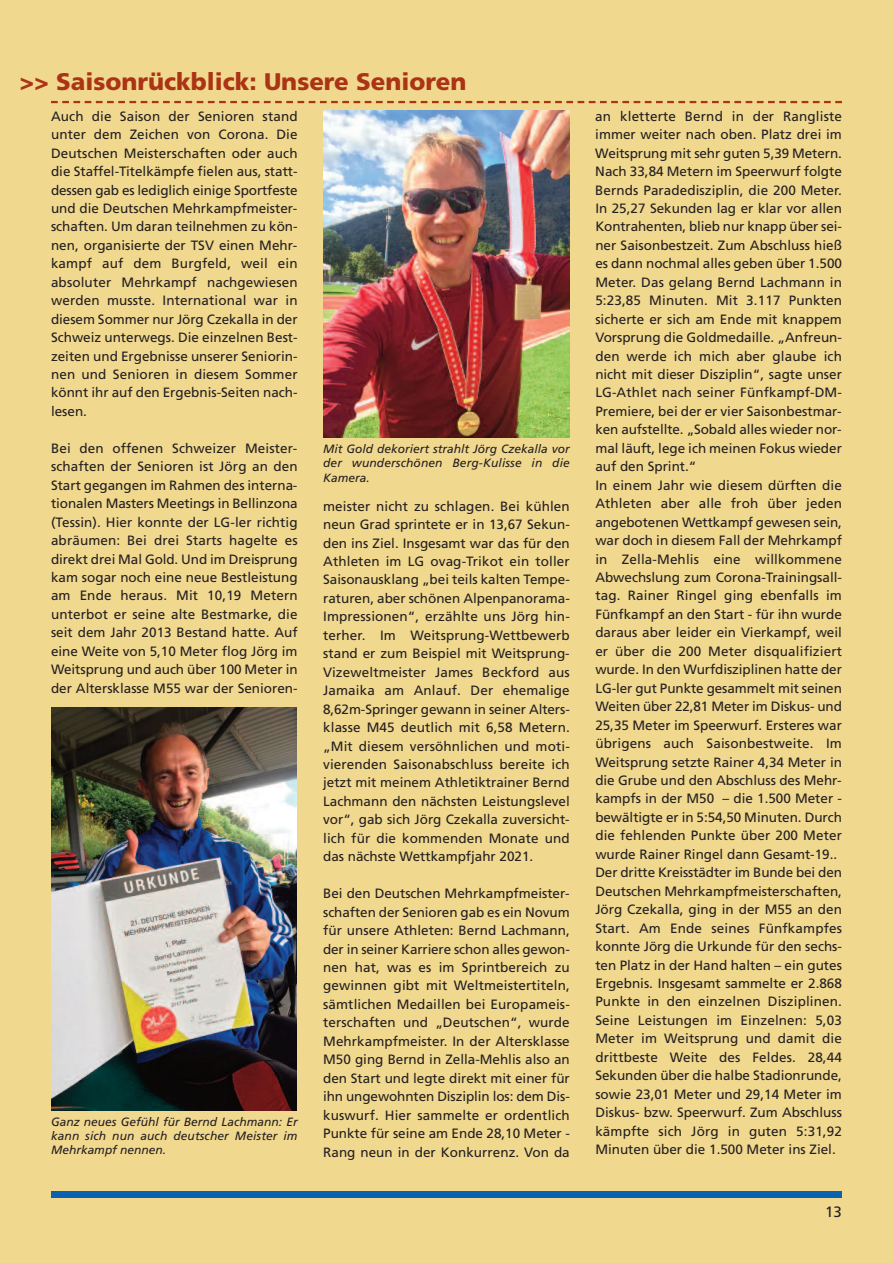
<style>
.page{position:relative;width:893px;height:1263px;background:#f1d88f}
.page>*{position:absolute;margin:0;border:0;box-sizing:border-box;transform-origin:0 0}
.t1{font:900 24px "Frutiger";color:#aa3415}
.t2{font:15px "Frutiger";color:#231f20}
.t3{font:13.5px/18.5px "Frutiger";color:#231f20;text-align:justify}
.t4{font:italic 12px/14.4px "Frutiger";letter-spacing:.01em;color:#231f20;text-align:justify}
</style>
<div class="page">
<div style="left:51px;top:1191px;width:791px;height:6px;background:#0a61af"></div>
<svg style="left:51px;top:101px;width:791px;height:2px"></svg>
<img style="left:51px;top:707px;width:246px;height:403px">
<img style="left:324px;top:111px;width:245px;height:327px">
<h1 class="t1" style="left:20px;top:72px;width:448px">&gt;&gt; Saisonrückblick: Unsere Senioren</h1>
<p class="t3" style="left:51px;top:108px;width:248px">Auch die Saison der Senioren stand unter dem Zeichen von Corona. Die Deutschen Meisterschaften oder auch die Staffel-Titelkämpfe fielen aus, statt&shy;dessen gab es lediglich einige Sportfeste und die Deutschen Mehrkampfmeister&shy;schaften. Um daran teilnehmen zu kön&shy;nen, organisierte der TSV einen Mehr&shy;kampf auf dem Burgfeld, weil ein absoluter Mehrkampf nachgewiesen werden musste. International war in diesem Sommer nur Jörg Czekalla in der Schweiz unterwegs. Die einzelnen Best&shy;zeiten und Ergebnisse unserer Seniorin&shy;nen und Senioren in diesem Sommer könnt ihr auf den Ergebnis-Seiten nach&shy;lesen.</p>
<p class="t3" style="left:51px;top:440px;width:248px">Bei den offenen Schweizer Meister&shy;schaften der Senioren ist Jörg an den Start gegangen im Rahmen des interna&shy;tionalen Masters Meetings in Bellinzona (Tessin). Hier konnte der LG-ler richtig abräumen: Bei drei Starts hagelte es direkt drei Mal Gold. Und im Dreisprung kam sogar noch eine neue Bestleistung am Ende heraus. Mit 10,19 Metern unterbot er seine alte Bestmarke, die seit dem Jahr 2013 Bestand hatte. Auf eine Weite von 5,10 Meter flog Jörg im Weitsprung und auch über 100 Meter in der Altersklasse M55 war der Senioren-</p>
<p class="t4" style="left:51px;top:1115px;width:248px">Ganz neues Gefühl für Bernd Lachmann: Er kann sich nun auch deutscher Meister im Mehrkampf nennen.</p>
<p class="t4" style="left:323px;top:442px;width:248px">Mit Gold dekoriert strahlt Jörg Czekalla vor der wunderschönen Berg-Kulisse in die Kamera.</p>
<p class="t3" style="left:323px;top:498px;width:248px">meister nicht zu schlagen. Bei kühlen neun Grad sprintete er in 13,67 Sekun&shy;den ins Ziel. Insgesamt war das für den Athleten im LG ovag-Trikot ein toller Saisonausklang „bei teils kalten Tempe&shy;raturen, aber schönen Alpenpanorama-Impressionen“, erzählte uns Jörg hin&shy;terher. Im Weitsprung-Wettbewerb stand er zum Beispiel mit Weitsprung-Vizeweltmeister James Beckford aus Jamaika am Anlauf. Der ehemalige 8,62m-Springer gewann in seiner Alters&shy;klasse M45 deutlich mit 6,58 Metern. „Mit diesem versöhnlichen und moti&shy;vierenden Saisonabschluss bereite ich jetzt mit meinem Athletiktrainer Bernd Lachmann den nächsten Leistungslevel vor“, gab sich Jörg Czekalla zuversicht&shy;lich für die kommenden Monate und das nächste Wettkampfjahr 2021.</p>
<p class="t3" style="left:323px;top:885px;width:248px">Bei den Deutschen Mehrkampfmeister&shy;schaften der Senioren gab es ein Novum für unsere Athleten: Bernd Lachmann, der in seiner Karriere schon alles gewon&shy;nen hat, was es im Sprintbereich zu gewinnen gibt mit Weltmeistertiteln, sämtlichen Medaillen bei Europameis&shy;terschaften und „Deutschen“, wurde Mehrkampfmeister. In der Altersklasse M50 ging Bernd in Zella-Mehlis also an den Start und legte direkt mit einer für ihn ungewohnten Disziplin los: dem Dis&shy;kuswurf. Hier sammelte er ordentlich Punkte für seine am Ende 28,10 Meter - Rang neun in der Konkurrenz. Von da</p>
<p class="t3" style="left:595px;top:108px;width:248px;text-align:left">an kletterte Bernd in der Rangliste immer weiter nach oben. Platz drei im Weitsprung mit sehr guten 5,39 Metern.<br>Nach 33,84 Metern im Speerwurf folgte Bernds Paradedisziplin, die 200 Meter.<br>In 25,27 Sekunden lag er klar vor allen Kontrahenten, blieb nur knapp über sei&shy;ner Saisonbestzeit. Zum Abschluss hieß es dann nochmal alles geben über 1.500<br>Meter. Das gelang Bernd Lachmann in 5:23,85 Minuten. Mit 3.117 Punkten sicherte er sich am Ende mit knappem Vorsprung die Goldmedaille. „Anfreun&shy;den werde ich mich aber glaube ich nicht mit dieser Disziplin“, sagte unser LG-Athlet nach seiner Fünfkampf-DM-Premiere, bei der er vier Saisonbestmar&shy;ken aufstellte. „Sobald alles wieder nor&shy;mal läuft, lege ich meinen Fokus wieder auf den Sprint.“<br>In einem Jahr wie diesem dürften die Athleten aber alle froh über jeden angebotenen Wettkampf gewesen sein, war doch in diesem Fall der Mehrkampf in Zella-Mehlis eine willkommene Abwechslung zum Corona-Trainingsall&shy;tag. Rainer Ringel ging ebenfalls im Fünfkampf an den Start - für ihn wurde daraus aber leider ein Vierkampf, weil er über die 200 Meter disqualifiziert wurde. In den Wurfdisziplinen hatte der LG-ler gut Punkte gesammelt mit seinen Weiten über 22,81 Meter im Diskus- und 25,35 Meter im Speerwurf. Ersteres war übrigens auch Saisonbestweite. Im Weitsprung setzte Rainer 4,34 Meter in die Grube und den Abschluss des Mehr&shy;kampfs in der M50 – die 1.500 Meter - bewältigte er in 5:54,50 Minuten. Durch die fehlenden Punkte über 200 Meter wurde Rainer Ringel dann Gesamt-19..<br>Der dritte Kreisstädter im Bunde bei den Deutschen Mehrkampfmeisterschaften, Jörg Czekalla, ging in der M55 an den Start. Am Ende seines Fünfkampfes konnte Jörg die Urkunde für den sechs&shy;ten Platz in der Hand halten – ein gutes Ergebnis. Insgesamt sammelte er 2.868<br>Punkte in den einzelnen Disziplinen.<br>Seine Leistungen im Einzelnen: 5,03<br>Meter im Weitsprung und damit die drittbeste Weite des Feldes. 28,44<br>Sekunden über die halbe Stadionrunde, sowie 23,01 Meter und 29,14 Meter im Diskus- bzw. Speerwurf. Zum Abschluss kämpfte sich Jörg in guten 5:31,92<br>Minuten über die 1.500 Meter ins Ziel.</p>
<p class="t2" style="left:825px;top:1206px;width:18px">13</p>
</div>
